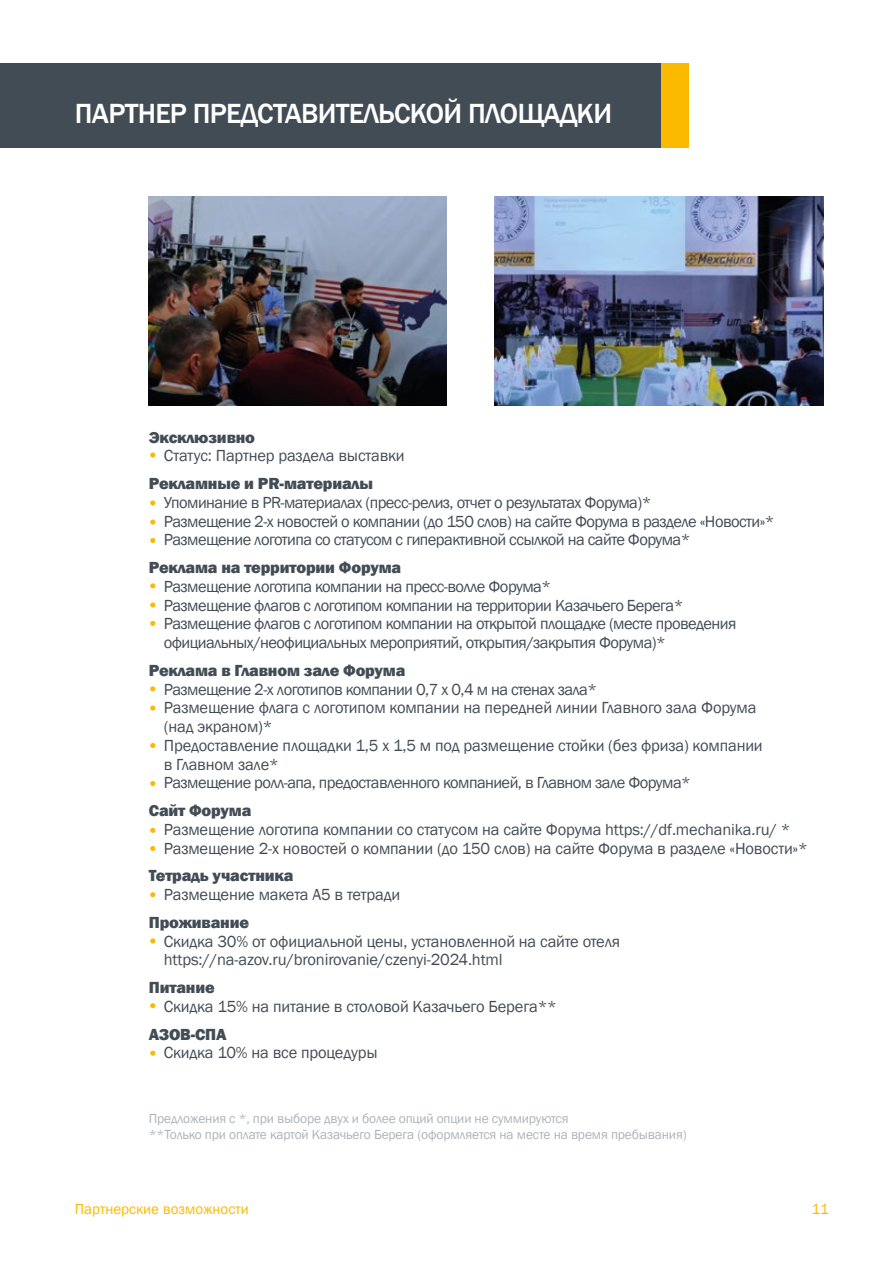
<style>
.page{position:relative;width:893px;height:1263px;background:#fff}
.page>*{position:absolute;margin:0;border:0;box-sizing:border-box;transform-origin:0 0}
.t1{font:500 28.5px "Franklin Gothic";letter-spacing:-.025em;color:#fff}
.t2{font:16.5px/18.8px "Franklin Gothic";letter-spacing:-.01em;color:#424c55}
.t3{font:16.5px/18.8px "Franklin Gothic";letter-spacing:-.035em;color:#424c55}
.t4{font:800 16.5px "Franklin Gothic";letter-spacing:-.01em;color:#424c55}
.t5{font:15px "Franklin Gothic";color:#fbba00}
.t6{font:13.5px/16.2px "Franklin Gothic";letter-spacing:-.01em;color:#afb3b6}
</style>
<div class="page">
<div style="left:621px;top:63px;width:68px;height:85px;background:#fbba00"></div>
<div style="left:0;top:63px;width:661px;height:85px;background:#424c55"></div>
<img style="left:494px;top:197px;width:330px;height:208px">
<img style="left:149px;top:197px;width:297px;height:208px">
<svg style="left:150px;top:452px;width:5px;height:6px"></svg>
<svg style="left:150px;top:500px;width:5px;height:5px"></svg>
<svg style="left:150px;top:519px;width:5px;height:6px"></svg>
<svg style="left:150px;top:538px;width:5px;height:5px"></svg>
<svg style="left:150px;top:583px;width:5px;height:5px"></svg>
<svg style="left:150px;top:602px;width:5px;height:5px"></svg>
<svg style="left:150px;top:621px;width:5px;height:5px"></svg>
<svg style="left:150px;top:828px;width:5px;height:5px"></svg>
<svg style="left:150px;top:846px;width:5px;height:5px"></svg>
<svg style="left:150px;top:892px;width:5px;height:5px"></svg>
<svg style="left:150px;top:938px;width:5px;height:5px"></svg>
<svg style="left:150px;top:1003px;width:5px;height:5px"></svg>
<svg style="left:150px;top:1050px;width:5px;height:6px"></svg>
<svg style="left:150px;top:686px;width:5px;height:5px"></svg>
<svg style="left:150px;top:705px;width:5px;height:6px"></svg>
<svg style="left:150px;top:743px;width:5px;height:5px"></svg>
<svg style="left:150px;top:781px;width:5px;height:5px"></svg>
<h1 class="t1" style="left:75px;top:96px;width:539px">ПАРТНЕР ПРЕДСТАВИТЕЛЬСКОЙ ПЛОЩАДКИ</h1>
<p class="t4" style="left:149px;top:426px;width:108px">Эксклюзивно</p>
<p class="t2" style="left:164px;top:447px;width:242px">Статус: Партнер раздела выставки</p>
<p class="t4" style="left:149px;top:473px;width:226px">Рекламные и PR-материалы</p>
<p class="t3" style="left:164px;top:493px;width:612px">Упоминание в PR-материалах (пресс-релиз, отчет о результатах Форума)*<br>Размещение 2-х новостей о компании (до 150 слов) на сайте Форума в разделе «Новости»*<br>Размещение логотипа со статусом с гиперактивной ссылкой на сайте Форума*</p>
<p class="t4" style="left:149px;top:557px;width:254px">Реклама на территории Форума</p>
<p class="t3" style="left:164px;top:577px;width:574px">Размещение логотипа компании на пресс-волле Форума*<br>Размещение флагов с логотипом компании на территории Казачьего Берега* Размещение флагов с логотипом компании на открытой площадке (месте проведения официальных/неофициальных мероприятий, открытия/закрытия Форума)*</p>
<p class="t4" style="left:149px;top:659px;width:258px">Реклама в Главном зале Форума</p>
<p class="t2" style="left:164px;top:680px;width:600px">Размещение 2-х логотипов компании 0,7 х 0,4 м на стенах зала*<br>Размещение флага с логотипом компании на передней линии Главного зала Форума (над экраном)*<br>Предоставление площадки 1,5 х 1,5 м под размещение стойки (без фриза) компании в Главном зале*<br>Размещение ролл-апа, предоставленного компанией, в Главном зале Форума*</p>
<p class="t4" style="left:149px;top:800px;width:104px">Сайт Форума</p>
<p class="t2" style="left:164px;top:820px;width:645px">Размещение логотипа компании со статусом на сайте Форума https://df.mechanika.ru/ *<br>Размещение 2-х новостей о компании (до 150 слов) на сайте Форума в разделе «Новости»*</p>
<p class="t4" style="left:149px;top:865px;width:146px">Тетрадь участника</p>
<p class="t2" style="left:164px;top:885px;width:238px">Размещение макета А5 в тетради</p>
<p class="t4" style="left:149px;top:911px;width:102px">Проживание</p>
<p class="t2" style="left:164px;top:932px;width:458px">Скидка 30% от официальной цены, установленной на сайте отеля https://na-azov.ru/bronirovanie/czenyi-2024.html</p>
<p class="t4" style="left:149px;top:977px;width:67px">Питание</p>
<p class="t2" style="left:164px;top:997px;width:394px">Скидка 15% на питание в столовой Казачьего Берега**</p>
<p class="t4" style="left:149px;top:1023px;width:79px">АЗОВ-СПА</p>
<p class="t2" style="left:164px;top:1044px;width:215px">Скидка 10% на все процедуры</p>
<p class="t6" style="left:149px;top:1111px;width:539px">Предложения с *, при выборе двух и более опций опции не суммируются<br>**Только при оплате картой Казачьего Берега (оформляется на месте на время пребывания)</p>
<p class="t5" style="left:75px;top:1200px;width:175px">Партнерские возможности</p>
<p class="t5" style="left:812px;top:1200px;width:19px">11</p>
</div>
